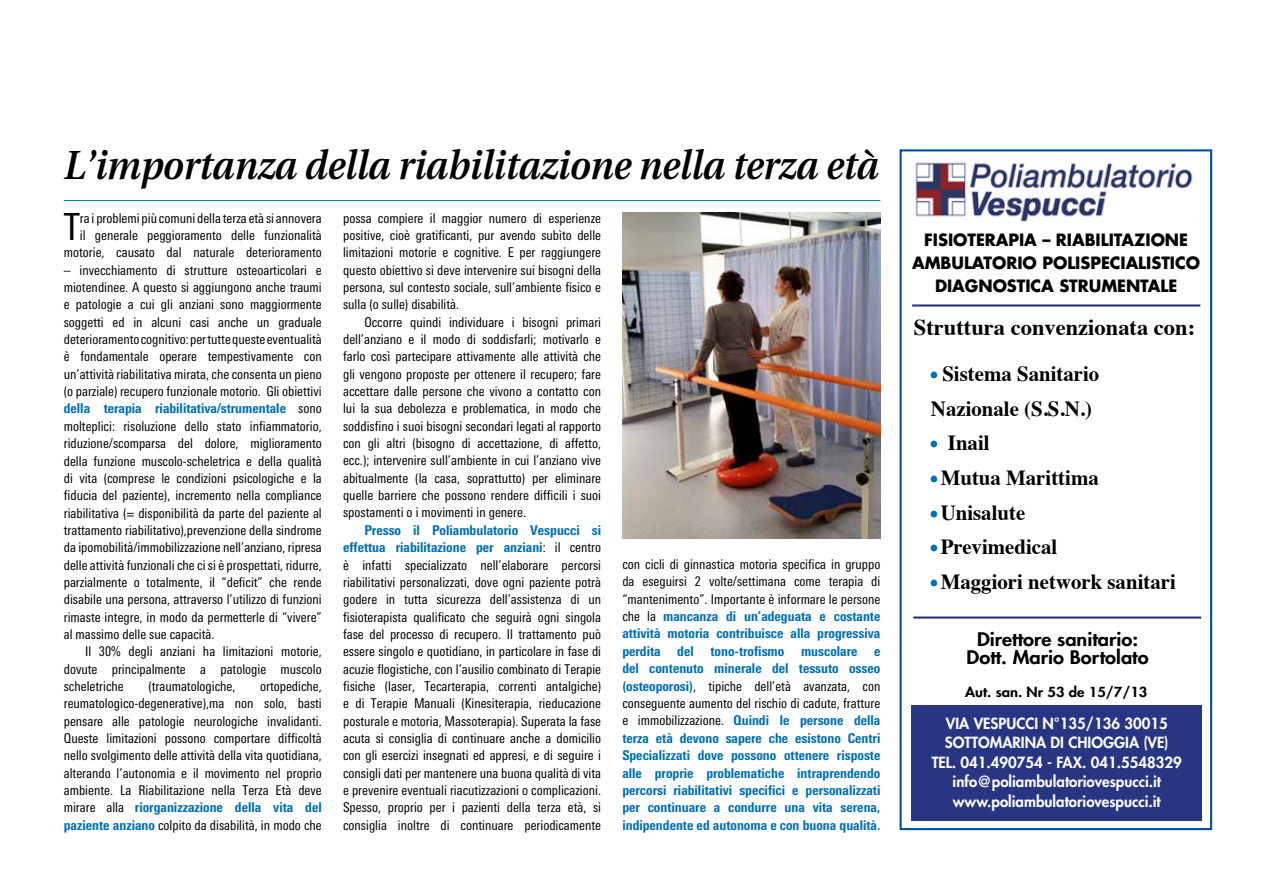
<style>
.page{position:relative;width:1276px;height:894px;background:#fff}
.page>*{position:absolute;margin:0;border:0;box-sizing:border-box;transform-origin:0 0}
.t1{font:40.5px "Utopial P Sem Bold It Os F";letter-spacing:-.005em;color:#000;scale:.92 1}
.t2{font:37.35px "Universl P Con";color:#000}
.t3{font:700 22.5px "Times";color:#000}
.t4{font:700 21.45px/34.7px "Times";color:#000}
.t5{font:800 18.3px/18.6px "Futura";color:#000;text-align:center;scale:1.09 1}
.t6{font:700 16.5px/23.2px "Futura";letter-spacing:-.005em;color:#000;text-align:center}
.t7{font:800 15px/19.5px "Futura";color:#fff;text-align:center}
.t8{font:13.5px/17.4px "Universl P Con";color:#000;text-align:justify}
.t9{font:800 13.5px/17.4px "Universl P Con";color:#006fb3;text-align:justify}
.t10{font:800 13.5px "Futura";color:#000;scale:1.09 1}
.s1{font-weight:800;color:#006fb3}
.s2{font-weight:400;color:#000}
</style>
<div class="page">
<hr style="left:64px;top:200px;width:816px;height:1px;background:#006fb3">
<img style="left:622px;top:213px;width:258px;height:325px">
<div style="left:899px;top:149px;width:313px;height:681px;border:2px solid #004f9f"></div>
<div style="left:911px;top:705px;width:290px;height:116px;background:#283583"></div>
<hr style="left:913px;top:616px;width:288px;height:2px;background:#283583">
<hr style="left:912px;top:304px;width:288px;height:2px;background:#283583">
<img style="left:915px;top:162px;width:278px;height:60px">
<h1 class="t1" style="left:64px;top:142px;width:887px">L’importanza della riabilitazione nella terza età</h1>
<h2 class="t2" style="left:64px;top:205px;width:18px">T</h2>
<p class="t8" style="left:343px;top:209px;width:259px">possa compiere il maggior numero di esperienze positive, cioè gratificanti, pur avendo subìto delle limitazioni motorie e cognitive. E per raggiungere questo obiettivo si deve intervenire sui bisogni della persona, sul contesto sociale, sull’ambiente fisico e sulla (o sulle) disabilità.</p>
<p class="t8" style="left:343px;top:313px;width:259px;text-indent:21px">Occorre quindi individuare i bisogni primari dell’anziano e il modo di soddisfarli; motivarlo e farlo così partecipare attivamente alle attività che gli vengono proposte per ottenere il recupero; fare accettare dalle persone che vivono a contatto con lui la sua debolezza e problematica, in modo che soddisfino i suoi bisogni secondari legati al rapporto con gli altri (bisogno di accettazione, di affetto, ecc.); intervenire sull’ambiente in cui l’anziano vive abitualmente (la casa, soprattutto) per eliminare quelle barriere che possono rendere difficili i suoi spostamenti o i movimenti in genere.</p>
<p class="t8" style="left:343px;top:521px;width:259px;text-indent:21px"><span class="s1">Presso il Poliambulatorio Vespucci si effettua riabilitazione per anziani</span>: il centro è infatti specializzato nell’elaborare percorsi riabilitativi personalizzati, dove ogni paziente potrà godere in tutta sicurezza dell’assistenza di un fisioterapista qualificato che seguirà ogni singola fase del processo di recupero. Il trattamento può essere singolo e quotidiano, in particolare in fase di acuzie flogistiche, con l’ausilio combinato di Terapie fisiche (laser, Tecarterapia, correnti antalgiche) e di Terapie Manuali (Kinesiterapia, rieducazione posturale e motoria, Massoterapia). Superata la fase acuta si consiglia di continuare anche a domicilio con gli esercizi insegnati ed appresi, e di seguire i consigli dati per mantenere una buona qualità di vita e prevenire eventuali riacutizzazioni o complicazioni.<br>Spesso, proprio per i pazienti della terza età, si consiglia inoltre di continuare periodicamente</p>
<p class="t8" style="left:64px;top:209px;width:259px;text-align:right">ra i problemi più comuni della terza età si annovera<br>il generale peggioramento delle funzionalità motorie, causato dal naturale deterioramento</p>
<p class="t8" style="left:64px;top:261px;width:259px">– invecchiamento di strutture osteoarticolari e miotendinee. A questo si aggiungono anche traumi e patologie a cui gli anziani sono maggiormente soggetti ed in alcuni casi anche un graduale deterioramento cognitivo: per tutte queste eventualità è fondamentale operare tempestivamente con un’attività riabilitativa mirata, che consenta un pieno (o parziale) recupero funzionale motorio. Gli obiettivi <span class="s1">della terapia riabilitativa/strumentale</span> sono molteplici: risoluzione dello stato infiammatorio, riduzione/scomparsa del dolore, miglioramento della funzione muscolo-scheletrica e della qualità di vita (comprese le condizioni psicologiche e la fiducia del paziente), incremento nella compliance riabilitativa (= disponibilità da parte del paziente al trattamento riabilitativo),prevenzione della sindrome da ipomobilità/immobilizzazione nell’anziano, ripresa delle attività funzionali che ci si è prospettati, ridurre, parzialmente o totalmente, il “deficit” che rende disabile una persona, attraverso l’utilizzo di funzioni rimaste integre, in modo da permetterle di “vivere” al massimo delle sue capacità.</p>
<p class="t8" style="left:64px;top:642px;width:259px;text-indent:21px">Il 30% degli anziani ha limitazioni motorie, dovute principalmente a patologie muscolo scheletriche</p>
<p class="t9" style="left:622px;top:555px;width:259px"><span class="s2">con cicli di ginnastica motoria specifica in gruppo da eseguirsi 2 volte/settimana come terapia di “mantenimento”. Importante è informare le persone che la</span> mancanza di un’adeguata e costante attività motoria contribuisce alla progressiva perdita del tono-trofismo muscolare e del contenuto minerale del tessuto osseo (osteoporosi)<span class="s2">, tipiche dell’età avanzata, con conseguente aumento del rischio di cadute, fratture e immobilizzazione.</span> Quindi le persone della terza età devono sapere che esistono Centri Specializzati dove possono ottenere risposte alle proprie problematiche intraprendendo percorsi riabilitativi specifici e personalizzati per continuare a condurre una vita serena, indipendente ed autonoma e con buona qualità.</p>
<p class="t8" style="left:64px;top:677px;width:259px;text-indent:196px">ortopediche, reumatologico-degenerative),ma non solo, basti pensare alle patologie neurologiche invalidanti.<br>Queste limitazioni possono comportare difficoltà nello svolgimento delle attività della vita quotidiana, alterando l’autonomia e il movimento nel proprio ambiente. La Riabilitazione nella Terza Età deve mirare alla <span class="s1">riorganizzazione della vita del paziente anziano</span> colpito da disabilità, in modo che</p>
<p class="t8" style="left:148px;top:677px;width:89px">(traumatologiche,</p>
<p class="t6" style="left:912px;top:227px;width:289px">FISIOTERAPIA – RIABILITAZIONE<br>AMBULATORIO POLISPECIALISTICO<br>DIAGNOSTICA STRUMENTALE</p>
<h3 class="t3" style="left:914px;top:305px;width:283px">Struttura convenzionata con:</h3>
<h3 class="t4" style="left:931px;top:354px;width:170px"><sup>■</sup> Sistema Sanitario<br>Nazionale (S.S.N.)</h3>
<h3 class="t4" style="left:931px;top:423px;width:60px"><sup>■</sup> Inail</h3>
<h3 class="t4" style="left:931px;top:458px;width:169px"><sup>■</sup> Mutua Marittima</h3>
<h3 class="t4" style="left:931px;top:493px;width:96px"><sup>■</sup> Unisalute</h3>
<h3 class="t4" style="left:931px;top:527px;width:128px"><sup>■</sup> Previmedical</h3>
<h3 class="t4" style="left:931px;top:562px;width:246px"><sup>■</sup> Maggiori network sanitari</h3>
<h3 class="t5" style="left:966px;top:629px;width:169px">Direttore sanitario:<br>Dott. Mario Bortolato</h3>
<p class="t10" style="left:965px;top:682px;width:169px">Aut. san. Nr 53 de 15/7/13</p>
<p class="t7" style="left:931px;top:713px;width:252px">VIA VESPUCCI N°135/136 30015<br>SOTTOMARINA DI CHIOGGIA (VE)<br>TEL. 041.490754 - FAX. 041.5548329 info@poliambulatoriovespucci.it www.poliambulatoriovespucci.it</p>
</div>
